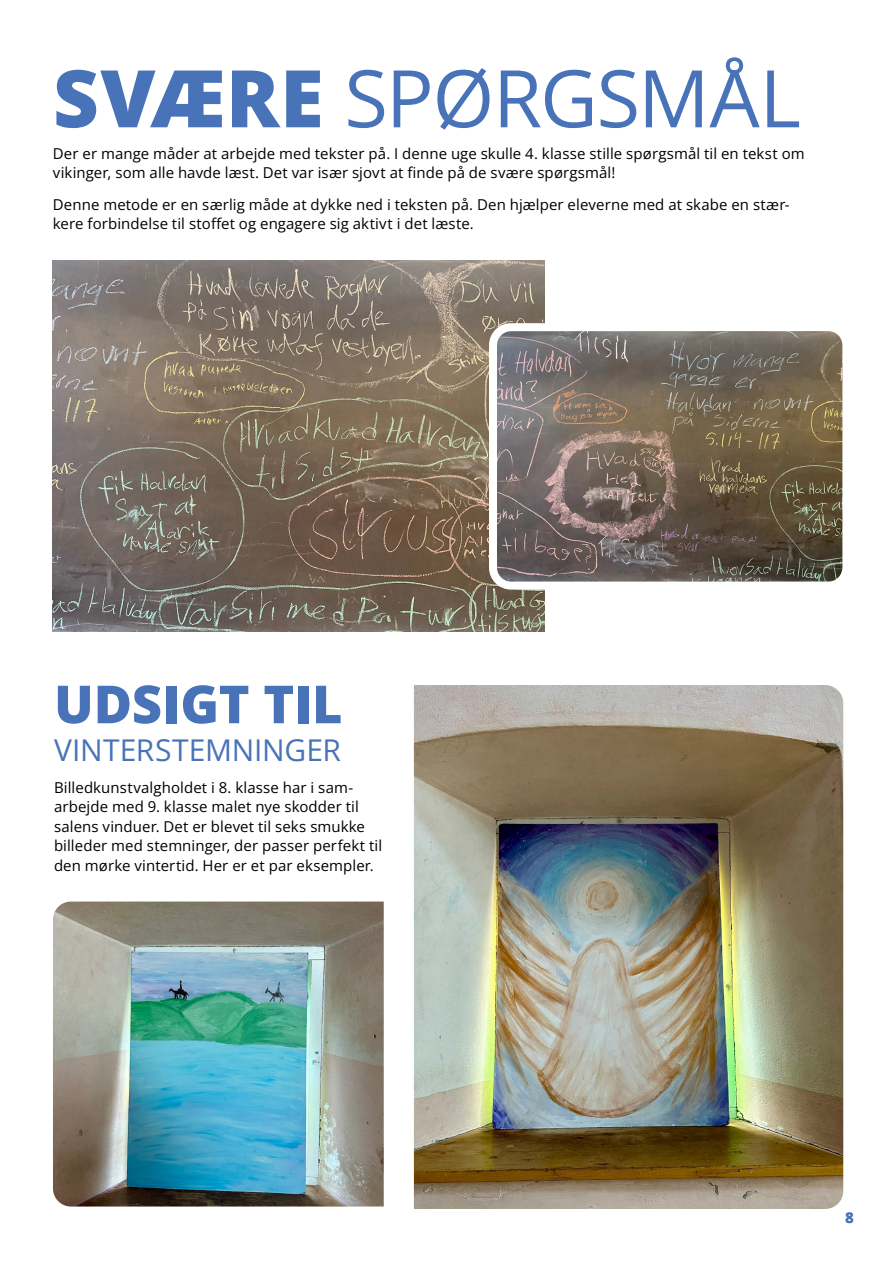
<style>
.page{position:relative;width:893px;height:1263px;background:#fff}
.page>*{position:absolute;margin:0;border:0;box-sizing:border-box;transform-origin:0 0}
.t1{font:79.5px "Open Sans";letter-spacing:-.015em;color:#4873b8}
.t2{font:800 52.5px "Open Sans";letter-spacing:-.005em;color:#4873b8}
.t3{font:30px "Open Sans";letter-spacing:-.005em;color:#4873b8}
.t4{font:15px/19.5px "Open Sans";letter-spacing:.005em;color:#000}
.t5{font:800 15px "Open Sans";color:#4873b8}
.s1{font-weight:800}
</style>
<div class="page">
<img style="left:53px;top:901px;width:331px;height:305px">
<img style="left:53px;top:261px;width:491px;height:370px">
<img style="left:414px;top:685px;width:429px;height:524px">
<img style="left:493px;top:327px;width:348px;height:259px">
<div style="left:489px;top:323px;width:361px;height:267px;border:8px solid #fff;border-radius:18px"></div>
<h1 class="t1" style="left:53px;top:44px;width:749px"><span class="s1">SVÆRE</span> SPØRGSMÅL</h1>
<p class="t4" style="left:53px;top:143px;width:753px">Der er mange måder at arbejde med tekster på. I denne uge skulle 4. klasse stille spørgsmål til en tekst om vikinger, som alle havde læst. Det var især sjovt at finde på de svære spørgsmål!</p>
<p class="t4" style="left:53px;top:194px;width:738px">Denne metode er en særlig måde at dykke ned i teksten på. Den hjælper eleverne med at skabe en stær&shy;kere forbindelse til stoffet og engagere sig aktivt i det læste.</p>
<h2 class="t2" style="left:54px;top:664px;width:290px">UDSIGT TIL</h2>
<h3 class="t3" style="left:54px;top:730px;width:289px">VINTERSTEMNINGER</h3>
<p class="t4" style="left:54px;top:777px;width:330px">Billedkunstvalgholdet i 8. klasse har i sam&shy;arbejde med 9. klasse malet nye skodder til salens vinduer. Det er blevet til seks smukke billeder med stemninger, der passer perfekt til den mørke vintertid. Her er et par eksempler.</p>
<p class="t5" style="left:845px;top:1206px;width:10px">8</p>
</div>
